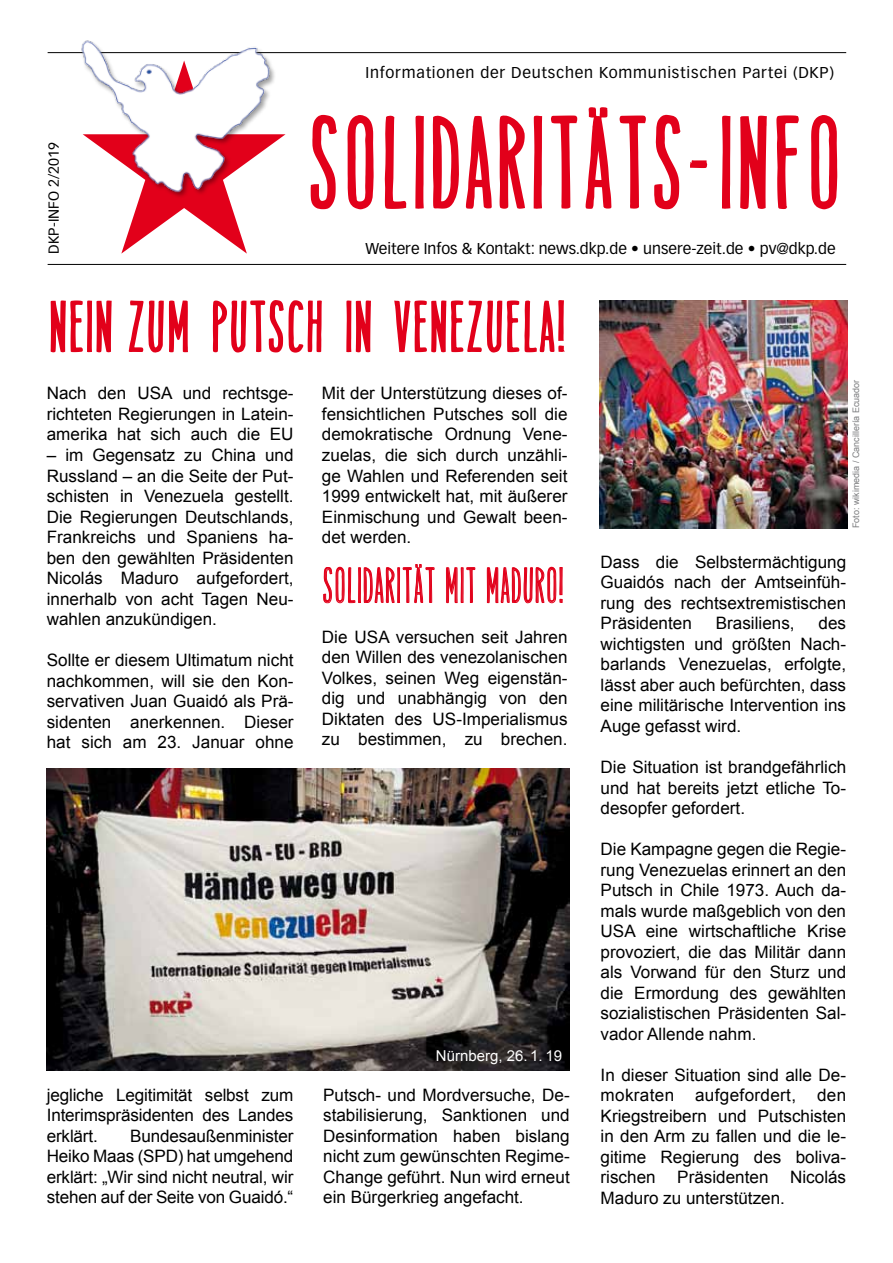
<style>
.page{position:relative;width:893px;height:1263px;background:#fff}
.page>*{position:absolute;margin:0;border:0;box-sizing:border-box;transform-origin:0 0}
.t1{font:128.25px "Tamales";letter-spacing:.01em;color:#e2001a;scale:1.11 1}
.t2{font:70.8px "Tamales";color:#e2001a;scale:1.13 1}
.t3{font:49.5px "Tamales";color:#e2001a}
.t4{font:17.1px/20.5px "Arial";color:#000;text-align:justify}
.t5{font:15.45px "Vectora LT Std";color:#000}
.t6{font:15.45px "Vectora LT Std";letter-spacing:.05em;color:#000}
.t7{font:15px "Arial";color:#fff}
.t8{font:14.25px "Vectora LT Std";color:#000}
.t9{font:9px "Arial";color:#7b7c7e}
</style>
<div class="page">
<hr style="left:48px;top:52px;width:798px;height:1px;background:#000">
<hr style="left:48px;top:264px;width:798px;height:1px;background:#000">
<svg style="left:345px;top:115px;width:30px;height:238px"></svg>
<svg style="left:383px;top:107px;width:264px;height:402px"></svg>
<svg style="left:654px;top:114px;width:27px;height:96px"></svg>
<svg style="left:690px;top:160px;width:18px;height:8px"></svg>
<svg style="left:722px;top:115px;width:9px;height:94px"></svg>
<svg style="left:739px;top:52px;width:29px;height:157px"></svg>
<svg style="left:776px;top:115px;width:23px;height:94px"></svg>
<svg style="left:811px;top:115px;width:27px;height:95px"></svg>
<svg style="left:50px;top:52px;width:289px;height:301px"></svg>
<img style="left:77px;top:40px;width:200px;height:158px">
<svg style="left:323px;top:564px;width:112px;height:40px"></svg>
<svg style="left:446px;top:567px;width:30px;height:36px"></svg>
<svg style="left:487px;top:567px;width:76px;height:37px"></svg>
<img style="left:47px;top:768px;width:523px;height:302px">
<img style="left:600px;top:301px;width:248px;height:227px">
<p class="t8" style="left:45px;top:254px;width:113px;rotate:-90deg">DKP-INFO 2/2019</p>
<p class="t6" style="left:366px;top:63px;width:470px">Informationen der Deutschen Kommunistischen Partei (DKP)</p>
<h1 class="t1" style="left:307px;top:102px;width:483px">SOLIDARITÄTS-INFO</h1>
<p class="t5" style="left:365px;top:239px;width:472px">Weitere Infos &amp; Kontakt: news.dkp.de • unsere-zeit.de • pv@dkp.de</p>
<h2 class="t2" style="left:48px;top:293px;width:461px">NEIN ZUM PUTSCH IN VENEZUELA!</h2>
<p class="t4" style="left:47px;top:383px;width:248px">Nach den USA und rechtsge&shy;richteten Regierungen in Latein&shy;amerika hat sich auch die EU</p>
<p class="t4" style="left:47px;top:445px;width:248px">– im Gegensatz zu China und Russland – an die Seite der Put&shy;schisten in Venezuela gestellt.<br>Die Regierungen Deutschlands, Frankreichs und Spaniens ha&shy;ben den gewählten Präsidenten Nicolás Maduro aufgefordert, innerhalb von acht Tagen Neu&shy;wahlen anzukündigen.</p>
<p class="t4" style="left:47px;top:650px;width:248px">Sollte er diesem Ultimatum nicht nachkommen, will sie den Kon&shy;servativen Juan Guaidó als Prä&shy;sidenten anerkennen. Dieser hat sich am 23. Januar ohne</p>
<p class="t4" style="left:322px;top:383px;width:247px">Mit der Unterstützung dieses of&shy;fensichtlichen Putsches soll die demokratische Ordnung Vene&shy;zuelas, die sich durch unzähli&shy;ge Wahlen und Referenden seit 1999 entwickelt hat, mit äußerer Einmischung und Gewalt been&shy;det werden.</p>
<h3 class="t3" style="left:322px;top:562px;width:245px">SOLIDARITÄT MIT MADURO!</h3>
<p class="t4" style="left:322px;top:626px;width:247px">Die USA versuchen seit Jahren den Willen des venezolanischen Volkes, seinen Weg eigenstän&shy;dig und unabhängig von den Diktaten des US-Imperialismus zu bestimmen, zu brechen.</p>
<p class="t4" style="left:47px;top:1085px;width:248px">jegliche Legitimität selbst zum Interimspräsidenten des Landes erklärt.</p>
<p class="t4" style="left:47px;top:1126px;width:248px;text-indent:83px">Bundesaußenminister Heiko Maas (SPD) hat umgehend erklärt: „Wir sind nicht neutral, wir stehen auf der Seite von Guaidó.“</p>
<p class="t7" style="left:436px;top:1046px;width:128px">Nürnberg, 26. 1. 19</p>
<p class="t4" style="left:323px;top:1085px;width:248px">Putsch- und Mordversuche, De&shy;stabilisierung, Sanktionen und Desinformation haben bislang nicht zum gewünschten Regime-Change geführt. Nun wird erneut ein Bürgerkrieg angefacht.</p>
<p class="t9" style="left:850px;top:528px;width:150px;rotate:-90deg">Foto: wikimedia / Cancillería Ecuador</p>
<p class="t4" style="left:601px;top:552px;width:247px">Dass die Selbstermächtigung Guaidós nach der Amtseinfüh&shy;rung des rechtsextremistischen Präsidenten</p>
<p class="t4" style="left:601px;top:613px;width:247px;text-indent:218px">des wichtigsten und größten Nach&shy;barlands Venezuelas, erfolgte, lässt aber auch befürchten, dass eine militärische Intervention ins Auge gefasst wird.</p>
<p class="t4" style="left:601px;top:757px;width:247px">Die Situation ist brandgefährlich und hat bereits jetzt etliche To&shy;desopfer gefordert.</p>
<p class="t4" style="left:601px;top:839px;width:247px">Die Kampagne gegen die Regie&shy;rung Venezuelas erinnert an den Putsch in Chile 1973. Auch da&shy;mals wurde maßgeblich von den USA eine wirtschaftliche Krise provoziert, die das Militär dann als Vorwand für den Sturz und die Ermordung des gewählten sozialistischen Präsidenten Sal&shy;vador Allende nahm.</p>
<p class="t4" style="left:601px;top:1065px;width:247px">In dieser Situation sind alle De&shy;mokraten aufgefordert, den Kriegstreibern und Putschisten in den Arm zu fallen und die le&shy;gitime Regierung des boliva&shy;rischen</p>
<p class="t4" style="left:716px;top:613px;width:80px">Brasiliens,</p>
<p class="t4" style="left:677px;top:1167px;width:93px">Präsidenten</p>
<p class="t4" style="left:790px;top:1167px;width:58px">Nicolás</p>
<p class="t4" style="left:601px;top:1188px;width:186px">Maduro zu unterstützen.</p>
</div>
